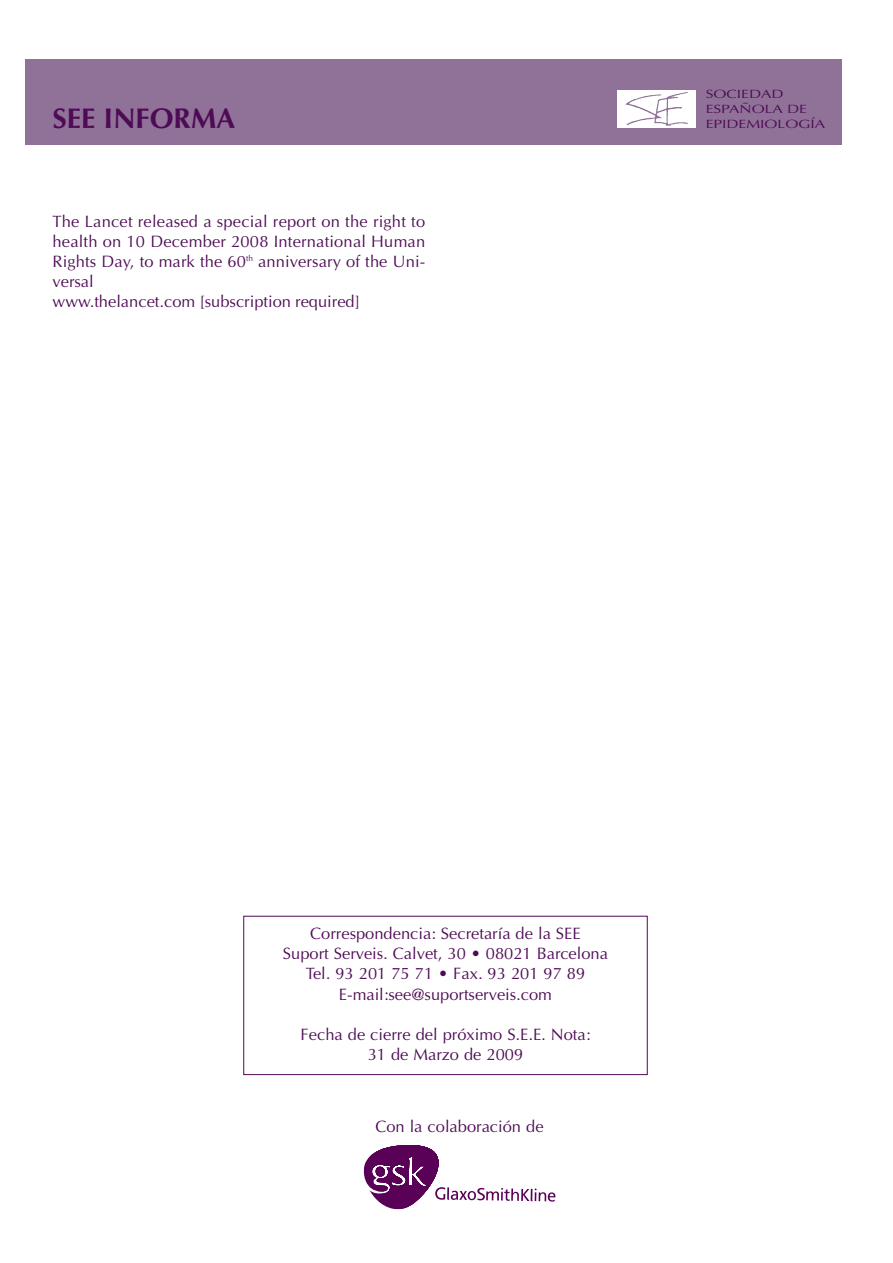
<style>
.page{position:relative;width:893px;height:1263px;background:#fff}
.page>*{position:absolute;margin:0;border:0;box-sizing:border-box;transform-origin:0 0}
.t1{font:700 28.5px "Optima";color:#4e0b55}
.t2{font:16.5px/20.1px "Optima";color:#4e0b55;text-align:center}
.t3{font:12px/14.5px "Optima";color:#4e0b55;scale:1.3 1}
</style>
<div class="page">
<div style="left:243px;top:916px;width:404px;height:159px;border:1px solid #4e0b55"></div>
<svg style="left:363px;top:1145px;width:192px;height:65px"></svg>
<div style="left:26px;top:60px;width:816px;height:85px;background:#907298"></div>
<div style="left:617px;top:90px;width:79px;height:37px;background:#fff"></div>
<img style="left:625px;top:92px;width:63px;height:34px">
<h1 class="t1" style="left:53px;top:106px;width:184px">SEE INFORMA</h1>
<p class="t2" style="left:53px;top:213px;width:374px;text-align:left">The Lancet released a special report on the right to health on 10 December 2008 International Human Rights Day, to mark the 60<sup>th</sup> anniversary of the Uni&shy;versal<br>www.thelancet.com [subscription required]</p>
<p class="t3" style="left:706px;top:88px;width:94px">SOCIEDAD<br>ESPAÑOLA DE<br>EPIDEMIOLOGÍA</p>
<p class="t2" style="left:283px;top:925px;width:327px">Correspondencia: Secretaría de la SEE<br>Suport Serveis. Calvet, 30 • 08021 Barcelona Tel. 93 201 75 71 • Fax. 93 201 97 89<br>E-mail:see@suportserveis.com</p>
<p class="t2" style="left:301px;top:1025px;width:291px">Fecha de cierre del próximo S.E.E. Nota:<br>31 de Marzo de 2009</p>
<p class="t2" style="left:375px;top:1118px;width:170px">Con la colaboración de</p>
</div>
